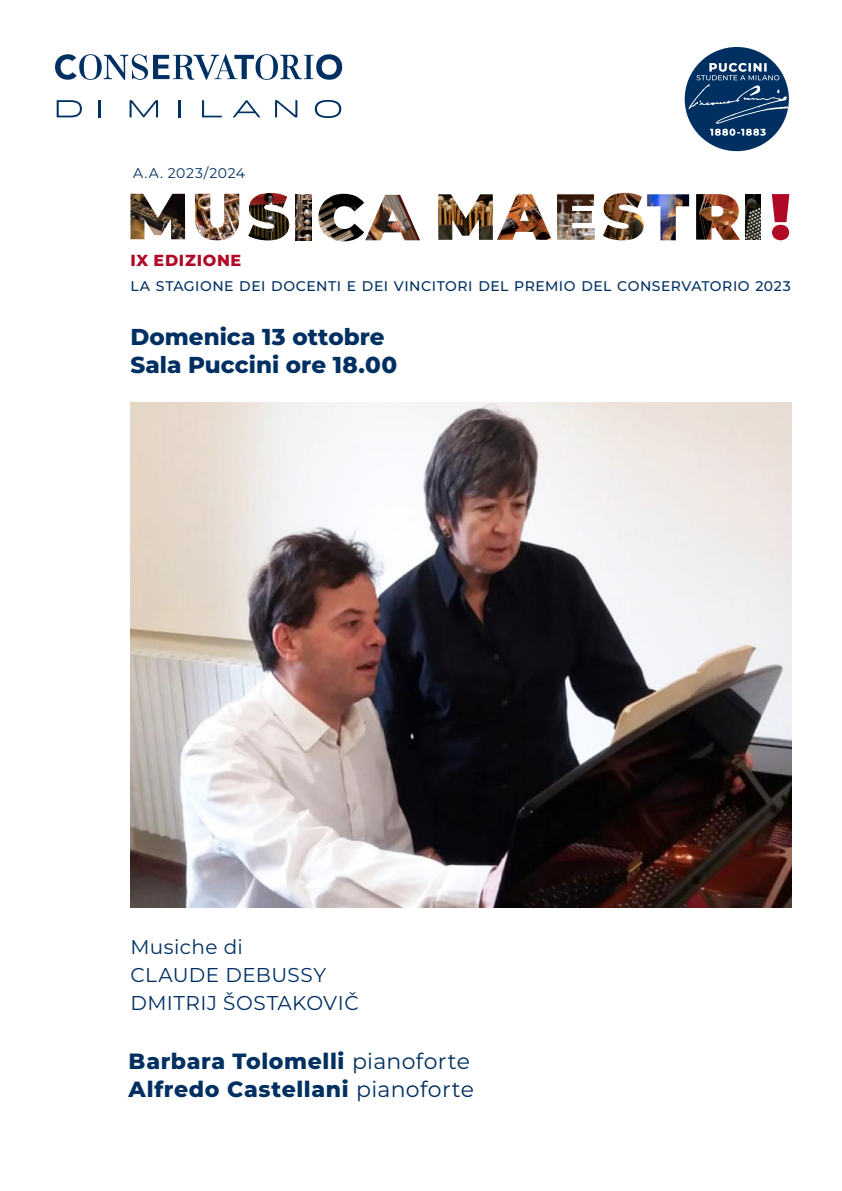
<style>
.page{position:relative;width:842px;height:1191px;background:#fff}
.page>*{position:absolute;margin:0;border:0;box-sizing:border-box;transform-origin:0 0}
.t1{font:800 23px "Montserrat";color:#003062}
.No_Spacing{font:800 22px "Montserrat";letter-spacing:.03em;color:#003062}
.No_Spacing-2{font:20px "Montserrat";letter-spacing:.025em;color:#003062}
.t2{font:800 16px "Montserrat";letter-spacing:.045em;color:#b00a27}
.t3{font:500 14px "Montserrat";letter-spacing:.04em;color:#003062}
.t4{font:14px "Montserrat";letter-spacing:.04em;color:#003062}
.s1{font-weight:400}
</style>
<div class="page">
<img style="left:696px;top:194px;width:43px;height:46px">
<img style="left:745px;top:194px;width:16px;height:46px">
<svg style="left:772px;top:194px;width:17px;height:46px"></svg>
<img style="left:557px;top:194px;width:38px;height:46px">
<img style="left:603px;top:193px;width:41px;height:47px">
<img style="left:647px;top:194px;width:42px;height:46px">
<img style="left:438px;top:194px;width:55px;height:46px">
<img style="left:497px;top:194px;width:55px;height:46px">
<img style="left:509px;top:221px;width:29px;height:11px">
<img style="left:248px;top:193px;width:41px;height:47px">
<img style="left:296px;top:195px;width:15px;height:45px">
<img style="left:318px;top:194px;width:102px;height:47px">
<img style="left:378px;top:221px;width:29px;height:11px">
<img style="left:130px;top:194px;width:55px;height:45px">
<img style="left:195px;top:194px;width:44px;height:46px">
<img style="left:712px;top:223px;width:28px;height:17px">
<div style="left:685px;top:47px;width:104px;height:104px;background:#003062;border-radius:50%"></div>
<img style="left:687px;top:76px;width:102px;height:49px">
<svg style="left:696px;top:63px;width:83px;height:17px"></svg>
<svg style="left:710px;top:129px;width:56px;height:7px"></svg>
<svg style="left:55px;top:54px;width:287px;height:26px"></svg>
<svg style="left:57px;top:100px;width:25px;height:17px"></svg>
<svg style="left:99px;top:100px;width:2px;height:17px"></svg>
<svg style="left:130px;top:100px;width:28px;height:17px"></svg>
<hr style="left:178px;top:100px;width:3px;height:17px;background:#003062">
<svg style="left:202px;top:100px;width:20px;height:17px"></svg>
<svg style="left:233px;top:100px;width:27px;height:17px"></svg>
<svg style="left:275px;top:100px;width:22px;height:17px"></svg>
<svg style="left:315px;top:100px;width:26px;height:18px"></svg>
<img style="left:130px;top:403px;width:661px;height:504px">
<p class="t4" style="left:133px;top:164px;width:113px">A.A. 2023/2024</p>
<p class="t2" style="left:130px;top:249px;width:112px">IX EDIZIONE</p>
<p class="t3" style="left:130px;top:277px;width:662px">LA STAGIONE DEI DOCENTI E DEI VINCITORI DEL PREMIO DEL CONSERVATORIO 2023</p>
<p class="t1" style="left:130px;top:321px;width:256px">Domenica 13 ottobre</p>
<p class="t1" style="left:130px;top:349px;width:268px">Sala Puccini ore 18.00</p>
<p class="No_Spacing-2" style="left:130px;top:934px;width:114px">Musiche di</p>
<p class="No_Spacing-2" style="left:130px;top:962px;width:197px">CLAUDE DEBUSSY</p>
<p class="No_Spacing-2" style="left:130px;top:990px;width:230px">DMITRIJ ŠOSTAKOVIČ</p>
<p class="No_Spacing" style="left:129px;top:1046px;width:343px">Barbara Tolomelli <span class="s1">pianoforte</span></p>
<p class="No_Spacing" style="left:129px;top:1074px;width:347px">Alfredo Castellani <span class="s1">pianoforte</span></p>
</div>
